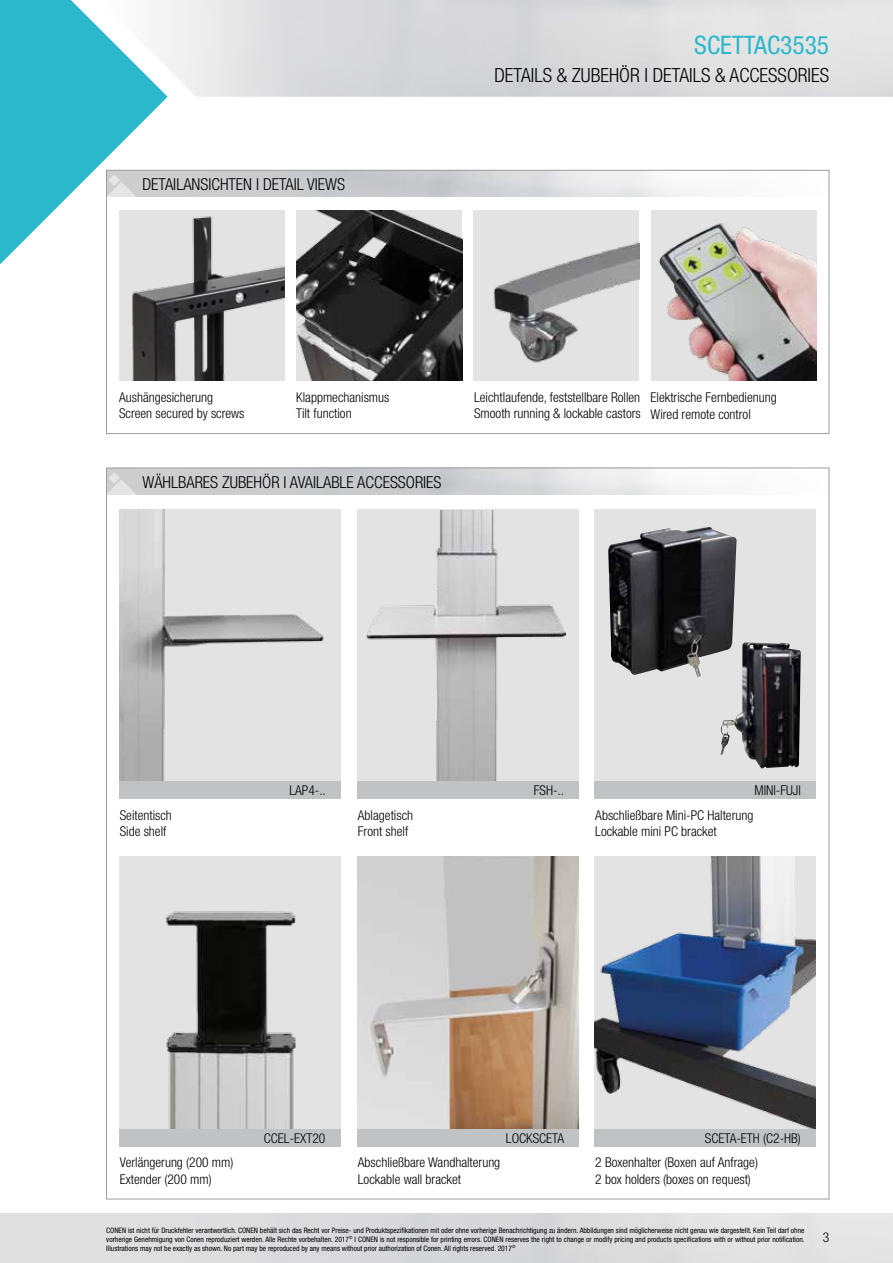
<style>
.page{position:relative;width:893px;height:1263px;background:#fff}
.page>*{position:absolute;margin:0;border:0;box-sizing:border-box;transform-origin:0 0}
.t1{font:condensed 25.5px "Helvetica Neue LT";color:#2ab8ca}
.t2{font:300 condensed 19.5px "Helvetica Neue LT";color:#000}
.t3{font:300 condensed 16.5px "Helvetica Neue LT";color:#000}
.t4{font:300 condensed 13.5px/16.5px "Helvetica Neue LT";color:#000}
.t5{font:condensed 7.5px/9px "Helvetica Neue LT";color:#000;text-align:justify}
</style>
<div class="page">
<div style="left:0;top:1213px;width:893px;height:50px;background:#e0e0e1"></div>
<svg style="left:0;top:0;width:168px;height:265px;fill:#2ab8ca"></svg>
<img style="left:357px;top:857px;width:221px;height:272px">
<div style="left:357px;top:1129px;width:221px;height:17px;background:#c1c2c4"></div>
<svg style="left:108px;top:174px;width:29px;height:23px"></svg>
<div style="left:106px;top:170px;width:723px;height:264px;border:1px solid #9d9d9c"></div>
<img style="left:119px;top:210px;width:166px;height:171px">
<img style="left:296px;top:210px;width:166px;height:171px">
<img style="left:651px;top:210px;width:165px;height:171px">
<img style="left:473px;top:210px;width:166px;height:171px">
<svg style="left:108px;top:472px;width:29px;height:22px"></svg>
<img style="left:119px;top:857px;width:221px;height:272px">
<div style="left:119px;top:1129px;width:221px;height:17px;background:#c1c2c4"></div>
<img style="left:119px;top:509px;width:221px;height:272px">
<div style="left:119px;top:781px;width:221px;height:17px;background:#c1c2c4"></div>
<div style="left:595px;top:509px;width:221px;height:289px;background:#e3e3e3"></div>
<div style="left:595px;top:781px;width:221px;height:17px;background:#c1c2c4"></div>
<img style="left:720px;top:642px;width:81px;height:127px">
<img style="left:608px;top:527px;width:129px;height:150px">
<img style="left:595px;top:857px;width:221px;height:272px">
<div style="left:595px;top:1129px;width:221px;height:17px;background:#c1c2c4"></div>
<div style="left:357px;top:509px;width:221px;height:289px;background:#e3e3e3"></div>
<img style="left:366px;top:510px;width:199px;height:271px">
<div style="left:357px;top:781px;width:221px;height:17px;background:#c1c2c4"></div>
<h3 class="t3" style="left:142px;top:175px;width:204px">DETAILANSICHTEN I DETAIL VIEWS</h3>
<h1 class="t1" style="left:694px;top:30px;width:136px">SCETTAC3535</h1>
<h2 class="t2" style="left:494px;top:64px;width:336px">DETAILS &amp; ZUBEHÖR I DETAILS &amp; ACCESSORIES</h2>
<h3 class="t4" style="left:119px;top:389px;width:127px">Aushängesicherung<br>Screen secured by screws</h3>
<h3 class="t4" style="left:474px;top:389px;width:168px">Leichtlaufende, feststellbare Rollen<br>Smooth running &amp; lockable castors</h3>
<h3 class="t4" style="left:296px;top:389px;width:95px">Klappmechanismus<br>Tilt function</h3>
<h3 class="t4" style="left:651px;top:388px;width:128px;line-height:17.7px">Elektrische Fernbedienung<br>Wired remote control</h3>
<h3 class="t3" style="left:142px;top:473px;width:301px">WÄHLBARES ZUBEHÖR I AVAILABLE ACCESSORIES</h3>
<h3 class="t4" style="left:289px;top:782px;width:38px">LAP4-..</h3>
<h3 class="t4" style="left:534px;top:782px;width:32px">FSH-..</h3>
<h3 class="t4" style="left:754px;top:782px;width:48px">MINI-FUJI</h3>
<h3 class="t4" style="left:120px;top:806px;width:54px">Seitentisch<br>Side shelf</h3>
<h3 class="t4" style="left:358px;top:806px;width:57px">Ablagetisch<br>Front shelf</h3>
<h3 class="t4" style="left:595px;top:806px;width:160px">Abschließbare Mini-PC Halterung<br>Lockable mini PC bracket</h3>
<h3 class="t4" style="left:120px;top:1154px;width:115px">Verlängerung (200 mm)<br>Extender (200 mm)</h3>
<h3 class="t4" style="left:264px;top:1130px;width:63px">CCEL-EXT20</h3>
<h3 class="t4" style="left:506px;top:1130px;width:60px">LOCKSCETA</h3>
<h3 class="t4" style="left:358px;top:1154px;width:144px">Abschließbare Wandhalterung<br>Lockable wall bracket</h3>
<h3 class="t4" style="left:705px;top:1130px;width:97px">SCETA-ETH (C2-HB)</h3>
<h3 class="t4" style="left:595px;top:1154px;width:164px">2 Boxenhalter (Boxen auf Anfrage)<br>2 box holders (boxes on request)</h3>
<p class="t5" style="left:106px;top:1225px;width:700px">CONEN ist nicht für Druckfehler verantwortlich. CONEN behält sich das Recht vor Preise- und Produktspezifikationen mit oder ohne vorherige Benachrichtigung zu ändern. Abbildungen sind möglicherweise nicht genau wie dargestellt. Kein Teil darf ohne vorherige Genehmigung von Conen reproduziert werden. Alle Rechte vorbehalten. 2017<sup>©</sup> I CONEN is not responsible for printing errors. CONEN reserves the right to change or modify pricing and products specifications with or without prior notification.<br>Illustrations may not be exactly as shown. No part may be reproduced by any means without prior authorization of Conen. All rights reserved. 2017<sup>©</sup></p>
<h3 class="t4" style="left:823px;top:1228px;width:8px">3</h3>
</div>
